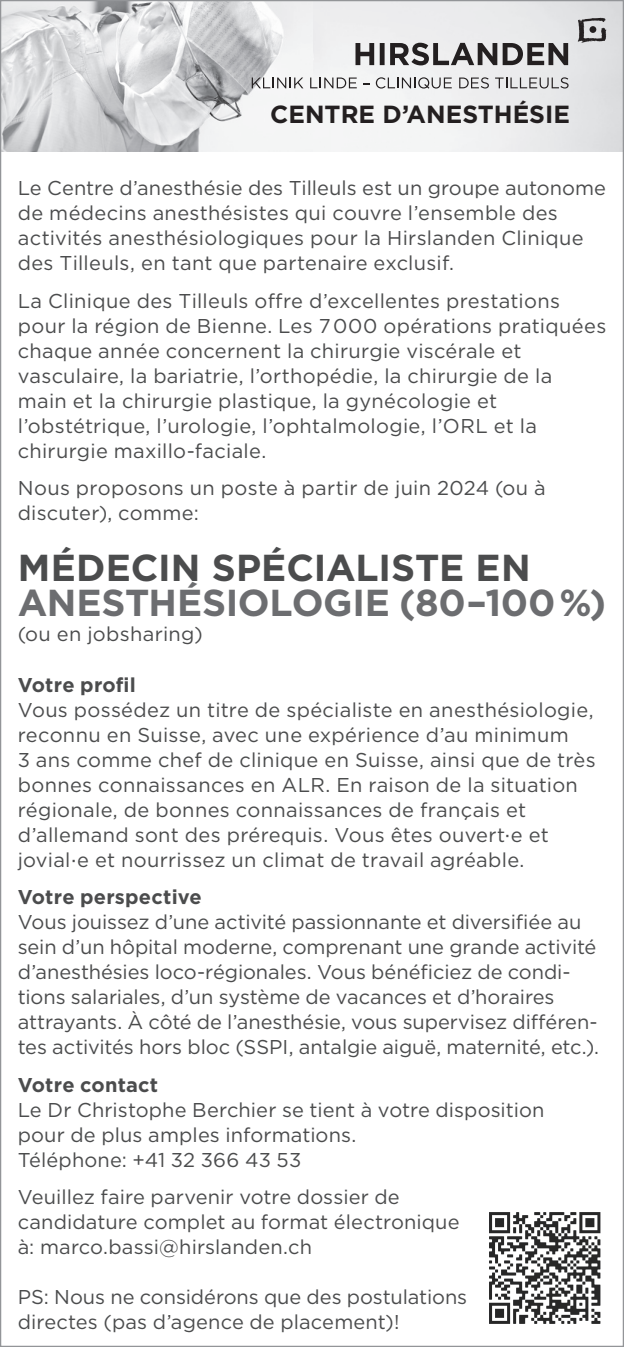
<style>
.page{position:relative;width:624px;height:1347px;background:#fff}
.page>*{position:absolute;margin:0;border:0;box-sizing:border-box;transform-origin:0 0}
.t1{font:700 37.5px "Gotham";letter-spacing:-.01em;color:#6c6d70}
.t2{font:700 37.5px "Gotham";color:#4b4c4d}
.t3{font:700 24.75px "Gotham";color:#231f20}
.t4{font:20px/25px "Gotham";letter-spacing:.01em;color:#4b4c4d}
.t5{font:700 20px "Gotham";letter-spacing:.01em;color:#4b4c4d}
</style>
<div class="page">
<img style="left:312px;top:2px;width:310px;height:149px">
<img style="left:2px;top:2px;width:310px;height:149px">
<svg style="left:577px;top:18px;width:29px;height:25px"></svg>
<div style="left:589px;top:26px;width:7px;height:7px;background:#231f20;border-radius:50%"></div>
<svg style="left:355px;top:43px;width:213px;height:22px"></svg>
<svg style="left:252px;top:77px;width:51px;height:11px"></svg>
<svg style="left:310px;top:77px;width:47px;height:11px"></svg>
<svg style="left:376px;top:77px;width:75px;height:12px"></svg>
<svg style="left:459px;top:77px;width:30px;height:11px"></svg>
<svg style="left:495px;top:77px;width:73px;height:12px"></svg>
<img style="left:489px;top:1212px;width:112px;height:112px">
<p class="t3" style="left:270px;top:98px;width:301px">CENTRE D’ANESTHÉSIE</p>
<p class="t4" style="left:18px;top:175px;width:590px">Le Centre d’anesthésie des Tilleuls est un groupe autonome de médecins anesthésistes qui couvre l’ensemble des activités anesthésiologiques pour la Hirslanden Clinique des Tilleuls, en tant que partenaire exclusif.</p>
<p class="t4" style="left:18px;top:287px;width:590px">La Clinique des Tilleuls offre d’excellentes prestations pour la région de Bienne. Les 7 000 opérations pratiquées chaque année concernent la chirurgie viscérale et vasculaire, la bariatrie, l’orthopédie, la chirurgie de la main et la chirurgie plastique, la gynécologie et l’obstétrique, l’urologie, l’ophtalmologie, l’ORL et la chirurgie maxillo-faciale.</p>
<p class="t4" style="left:18px;top:475px;width:529px">Nous proposons un poste à partir de juin 2024 (ou à discuter), comme:</p>
<h1 class="t2" style="left:18px;top:542px;width:514px">MÉDECIN SPÉCIALISTE EN</h1>
<h1 class="t1" style="left:18px;top:578px;width:590px">ANESTHÉSIOLOGIE (80–100 %)</h1>
<p class="t4" style="left:18px;top:621px;width:187px">(ou en jobsharing)</p>
<p class="t5" style="left:18px;top:671px;width:120px">Votre profil</p>
<p class="t4" style="left:18px;top:696px;width:579px">Vous possédez un titre de spécialiste en anesthésiologie, reconnu en Suisse, avec une expérience d’au minimum<br>3 ans comme chef de clinique en Suisse, ainsi que de très bonnes connaissances en ALR. En raison de la situation régionale, de bonnes connaissances de français et d’allemand sont des prérequis. Vous êtes ouvert·e et jovial·e et nourrissez un climat de travail agréable.</p>
<p class="t5" style="left:18px;top:883px;width:185px">Votre perspective</p>
<p class="t4" style="left:18px;top:909px;width:582px">Vous jouissez d’une activité passionnante et diversifiée au sein d’un hôpital moderne, comprenant une grande activité d’anesthésies loco-régionales. Vous bénéficiez de condi&shy;tions salariales, d’un système de vacances et d’horaires attrayants. À côté de l’anesthésie, vous supervisez différen&shy;tes activités hors bloc (SSPI, antalgie aiguë, maternité, etc.).</p>
<p class="t5" style="left:18px;top:1071px;width:142px">Votre contact</p>
<p class="t4" style="left:18px;top:1096px;width:528px">Le Dr Christophe Berchier se tient à votre disposition pour de plus amples informations.<br>Téléphone: +41 32 366 43 53</p>
<p class="t4" style="left:18px;top:1184px;width:443px">Veuillez faire parvenir votre dossier de candidature complet au format électronique à: marco.bassi@hirslanden.ch</p>
<p class="t4" style="left:18px;top:1284px;width:451px">PS: Nous ne considérons que des postulations directes (pas d’agence de placement)!</p>
</div>
